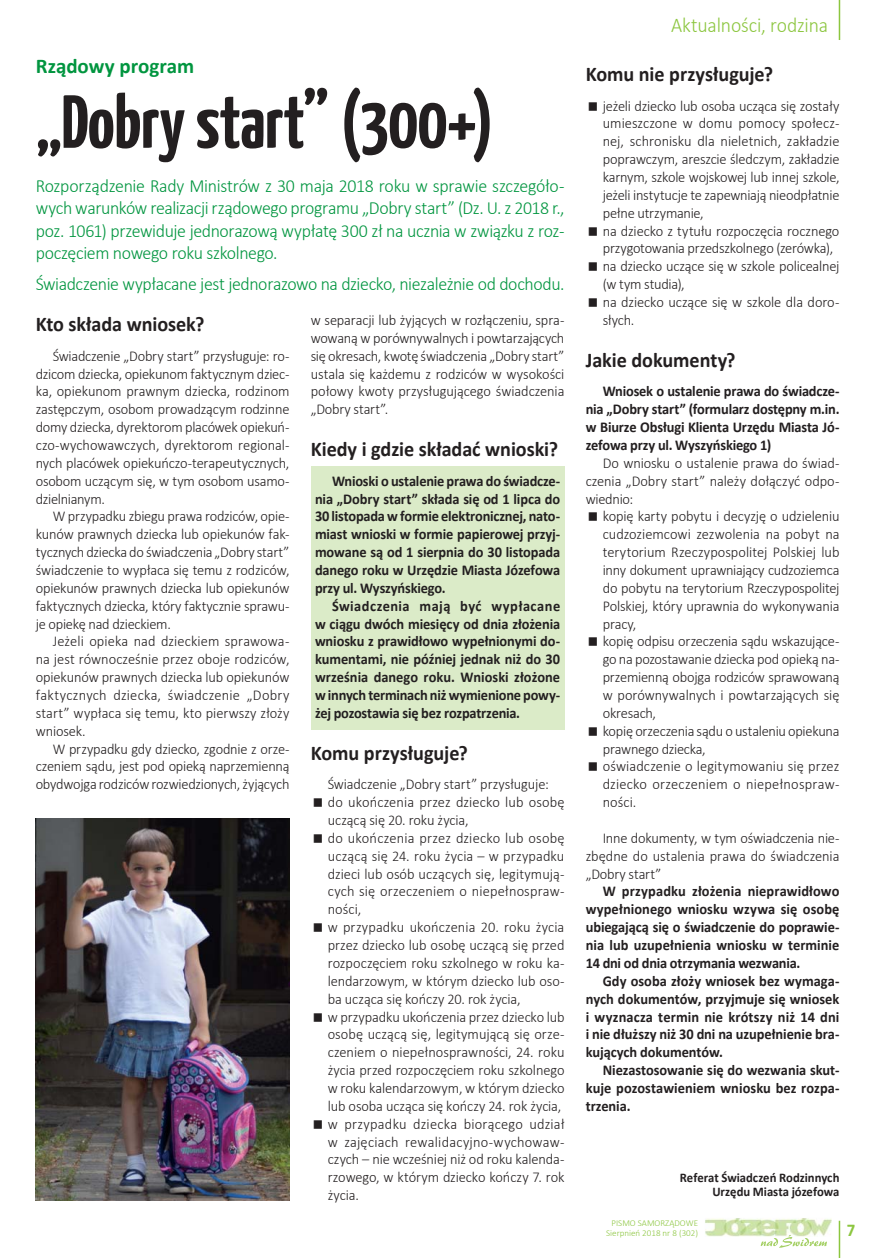
<style>
.page{position:relative;width:888px;height:1258px;background:#fff}
.page>*{position:absolute;margin:0;border:0;box-sizing:border-box;transform-origin:0 0}
.t1{font:700 75px "Yanone Kaffeesatz";letter-spacing:-.01em;color:#231f20}
.t2{font:700 21px "Calibri";letter-spacing:-.005em;color:#231f20;scale:.96 1}
.t3{font:300 21px "Calibri";letter-spacing:-.01em;color:#8cc63f;scale:.94 1}
.t4{font:700 21px "Calibri";color:#01953f}
.t5{font:300 18.6px/22.5px "Calibri";letter-spacing:-.025em;color:#01953f;text-align:justify;scale:.96 1}
.t6{font:700 18px "Calibri";color:#8cc63f;scale:.94 1}
.t7{font:300 15px/17.9px "Calibri";letter-spacing:-.005em;color:#231f20;text-align:justify;scale:.96 1}
.t8{font:700 15px/17.9px "Calibri";letter-spacing:-.01em;color:#231f20;text-align:justify;scale:.96 1}
.t9{font:700 13.2px/13.5px "Calibri";color:#231f20;text-align:right;scale:.96 1}
.t10{font:300 9px/9.4px "Calibri";color:#8cc63f;text-align:center}
</style>
<div class="page">
<img style="left:705px;top:1218px;width:127px;height:18px">
<svg style="left:761px;top:1235px;width:66px;height:13px"></svg>
<hr style="left:839px;top:1221px;width:1px;height:37px;background:#8cc63f">
<hr style="left:839px;top:0;width:1px;height:40px;background:#8cc63f">
<div style="left:311px;top:466px;width:253px;height:264px;background:#dbebc8"></div>
<img style="left:36px;top:818px;width:253px;height:383px">
<h2 class="t4" style="left:36px;top:57px;width:160px">Rządowy program</h2>
<h1 class="t1" style="left:36px;top:85px;width:460px">„Dobry start” (300+)</h1>
<p class="t5" style="left:36px;top:176px;width:552px">Rozporządzenie Rady Ministrów z 30 maja 2018 roku w sprawie szczegóło&shy;wych warunków realizacji rządowego programu „Dobry start” (Dz. U. z 2018 r., poz. 1061) przewiduje jednorazową wypłatę 300 zł na ucznia w związku z roz&shy;poczęciem nowego roku szkolnego.</p>
<p class="t5" style="left:36px;top:274px;width:552px">Świadczenie wypłacane jest jednorazowo na dziecko, niezależnie od dochodu.</p>
<h2 class="t2" style="left:36px;top:315px;width:177px">Kto składa wniosek?</h2>
<p class="t7" style="left:36px;top:348px;width:266px;text-indent:17px">Świadczenie „Dobry start” przysługuje: ro&shy;dzicom dziecka, opiekunom faktycznym dziec&shy;ka, opiekunom prawnym dziecka, rodzinom zastępczym, osobom prowadzącym rodzinne domy dziecka, dyrektorom placówek opiekuń&shy;czo-wychowawczych, dyrektorom regional&shy;nych placówek opiekuńczo-terapeutycznych, osobom uczącym się, w tym osobom usamo&shy;dzielnianym.</p>
<p class="t7" style="left:36px;top:509px;width:266px;text-indent:17px">W przypadku zbiegu prawa rodziców, opie&shy;kunów prawnych dziecka lub opiekunów fak&shy;tycznych dziecka do świadczenia „Dobry start” świadczenie to wypłaca się temu z rodziców, opiekunów prawnych dziecka lub opiekunów faktycznych dziecka, który faktycznie sprawu&shy;je opiekę nad dzieckiem.</p>
<p class="t7" style="left:36px;top:634px;width:266px;text-indent:17px">Jeżeli opieka nad dzieckiem sprawowa&shy;na jest równocześnie przez oboje rodziców, opiekunów prawnych dziecka lub opiekunów faktycznych dziecka, świadczenie „Dobry start” wypłaca się temu, kto pierwszy złoży wniosek.</p>
<p class="t7" style="left:36px;top:741px;width:266px;text-indent:17px">W przypadku gdy dziecko, zgodnie z orze&shy;czeniem sądu, jest pod opieką naprzemienną obydwojga rodziców rozwiedzionych, żyjących</p>
<p class="t7" style="left:311px;top:312px;width:266px">w separacji lub żyjących w rozłączeniu, spra&shy;wowaną w porównywalnych i powtarzających się okresach, kwotę świadczenia „Dobry start” ustala się każdemu z rodziców w wysokości połowy kwoty przysługującego świadczenia „Dobry start”.</p>
<h2 class="t2" style="left:311px;top:440px;width:259px">Kiedy i gdzie składać wnioski?</h2>
<p class="t8" style="left:315px;top:473px;width:257px;text-indent:17px">Wnioski o ustalenie prawa do świadcze&shy;nia „Dobry start” składa się od 1 lipca do 30 listopada w formie elektronicznej, nato&shy;miast wnioski w formie papierowej przyj&shy;mowane są od 1 sierpnia do 30 listopada danego roku w Urzędzie Miasta Józefowa przy ul. Wyszyńskiego.</p>
<p class="t8" style="left:315px;top:598px;width:257px;text-indent:17px">Świadczenia mają być wypłacane w ciągu dwóch miesięcy od dnia złożenia wniosku z prawidłowo wypełnionymi do&shy;kumentami, nie później jednak niż do 30 września danego roku. Wnioski złożone w innych terminach niż wymienione powy&shy;żej pozostawia się bez rozpatrzenia.</p>
<h2 class="t2" style="left:311px;top:744px;width:165px">Komu przysługuje?</h2>
<p class="t7" style="left:328px;top:777px;width:248px;text-align:left">Świadczenie „Dobry start” przysługuje: do ukończenia przez dziecko lub osobę uczącą się 20. roku życia,<br>do ukończenia przez dziecko lub osobę uczącą się 24. roku życia – w przypadku dzieci lub osób uczących się, legitymują&shy;cych się orzeczeniem o niepełnospraw&shy;ności,<br>w przypadku ukończenia 20. roku życia przez dziecko lub osobę uczącą się przed rozpoczęciem roku szkolnego w roku ka&shy;lendarzowym, w którym dziecko lub oso&shy;ba ucząca się kończy 20. rok życia,<br>w przypadku ukończenia przez dziecko lub osobę uczącą się, legitymującą się orze&shy;czeniem o niepełnosprawności, 24. roku życia przed rozpoczęciem roku szkolnego w roku kalendarzowym, w którym dziecko lub osoba ucząca się kończy 24. rok życia, w przypadku dziecka biorącego udział w zajęciach rewalidacyjno-wychowaw&shy;czych – nie wcześniej niż od roku kalenda&shy;rzowego, w którym dziecko kończy 7. rok życia.</p>
<h2 class="t3" style="left:671px;top:16px;width:168px">Aktualności, rodzina</h2>
<h2 class="t2" style="left:586px;top:65px;width:197px">Komu nie przysługuje?</h2>
<p class="t7" style="left:603px;top:98px;width:248px;text-align:left">jeżeli dziecko lub osoba ucząca się zostały umieszczone w domu pomocy społecz&shy;nej, schronisku dla nieletnich, zakładzie poprawczym, areszcie śledczym, zakładzie karnym, szkole wojskowej lub innej szkole, jeżeli instytucje te zapewniają nieodpłatnie pełne utrzymanie,<br>na dziecko z tytułu rozpoczęcia rocznego przygotowania przedszkolnego (zerówka), na dziecko uczące się w szkole policealnej (w tym studia),<br>na dziecko uczące się w szkole dla doro&shy;słych.</p>
<h2 class="t2" style="left:586px;top:351px;width:158px">Jakie dokumenty?</h2>
<p class="t8" style="left:586px;top:384px;width:266px;text-indent:17px">Wniosek o ustalenie prawa do świadcze&shy;nia „Dobry start” (formularz dostępny m.in. w Biurze Obsługi Klienta Urzędu Miasta Jó&shy;zefowa przy ul. Wyszyńskiego 1)</p>
<p class="t7" style="left:586px;top:455px;width:266px;text-indent:17px">Do wniosku o ustalenie prawa do świad&shy;czenia „Dobry start” należy dołączyć odpo&shy;wiednio:</p>
<p class="t7" style="left:603px;top:509px;width:248px;text-align:left">kopię karty pobytu i decyzję o udzieleniu cudzoziemcowi zezwolenia na pobyt na terytorium Rzeczypospolitej Polskiej lub inny dokument uprawniający cudzoziemca do pobytu na terytorium Rzeczypospolitej Polskiej, który uprawnia do wykonywania pracy,<br>kopię odpisu orzeczenia sądu wskazujące&shy;go na pozostawanie dziecka pod opieką na&shy;przemienną obojga rodziców sprawowaną w porównywalnych i powtarzających się okresach,<br>kopię orzeczenia sądu o ustaleniu opiekuna prawnego dziecka,<br>oświadczenie o legitymowaniu się przez dziecko orzeczeniem o niepełnospraw&shy;ności.</p>
<p class="t7" style="left:586px;top:830px;width:266px;text-indent:17px">Inne dokumenty, w tym oświadczenia nie&shy;zbędne do ustalenia prawa do świadczenia „Dobry start”</p>
<p class="t8" style="left:586px;top:884px;width:266px;text-indent:17px">W przypadku złożenia nieprawidłowo wypełnionego wniosku wzywa się osobę ubiegającą się o świadczenie do poprawie&shy;nia lub uzupełnienia wniosku w terminie 14 dni od dnia otrzymania wezwania.</p>
<p class="t8" style="left:586px;top:973px;width:266px;text-indent:17px">Gdy osoba złoży wniosek bez wymaga&shy;nych dokumentów, przyjmuje się wniosek i wyznacza termin nie krótszy niż 14 dni i nie dłuższy niż 30 dni na uzupełnienie bra&shy;kujących dokumentów.</p>
<p class="t8" style="left:586px;top:1062px;width:266px;text-indent:17px">Niezastosowanie się do wezwania skut&shy;kuje pozostawieniem wniosku bez rozpa&shy;trzenia.</p>
<p class="t9" style="left:680px;top:1172px;width:168px">Referat Świadczeń Rodzinnych<br>Urzędu Miasta józefowa</p>
<p class="t10" style="left:606px;top:1219px;width:93px">PISMO SAMORZĄDOWE<br>Sierpnień 2018 nr 8 (302)</p>
<p class="t6" style="left:847px;top:1222px;width:11px">7</p>
</div>
